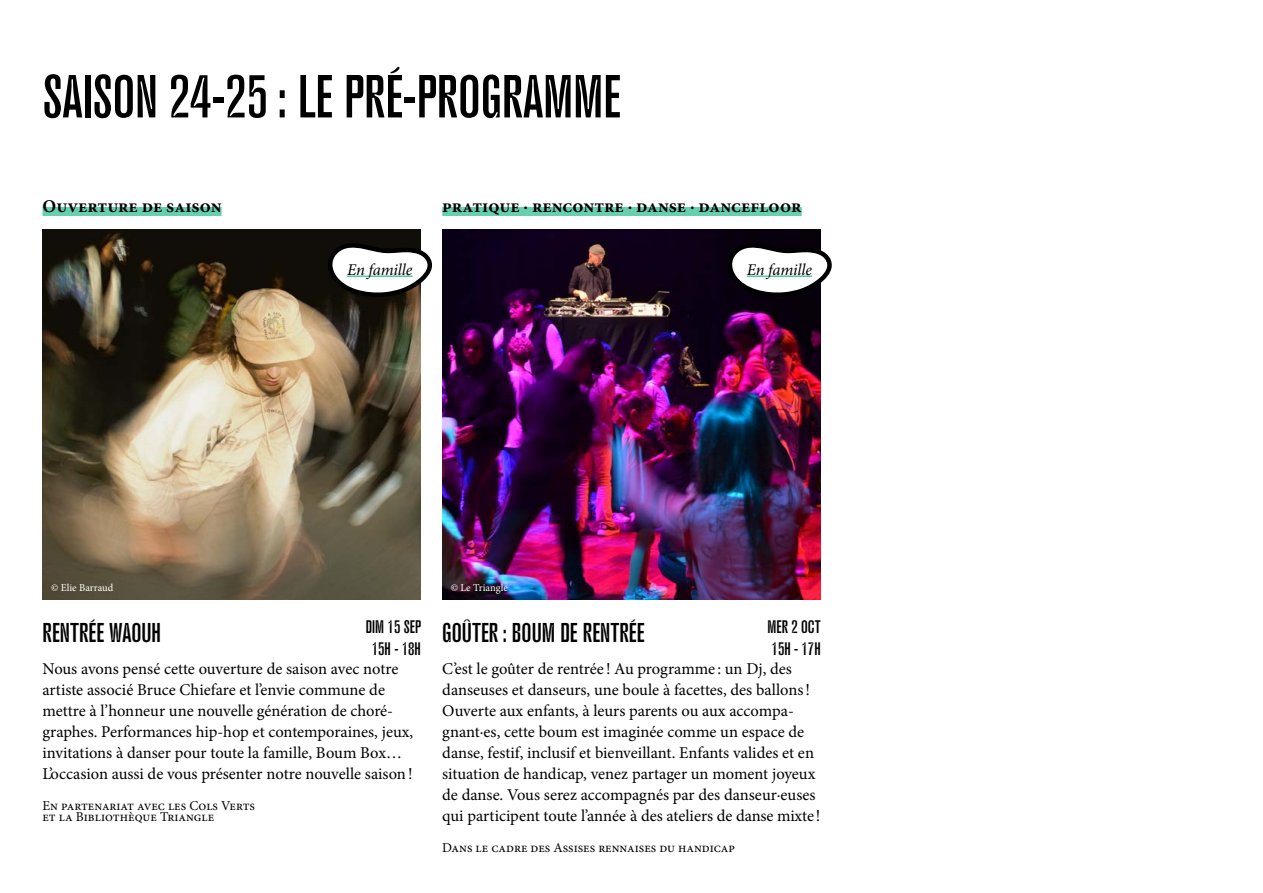
<style>
.page{position:relative;width:1263px;height:893px;background:#fff}
.page>*{position:absolute;margin:0;border:0;box-sizing:border-box;transform-origin:0 0}
.t1{font:60.15px "Triangle A2";color:#000}
.t2{font:27px "Triangle A2";color:#000}
.t3{font:700 18px "Minion Pro";color:#000}
.t4{font:18px/21.6px "Triangle A2";color:#000;text-align:center}
.t5{font:16.5px/21px "Minion Pro";color:#000}
.t6{font:italic 16.5px "Minion Pro";letter-spacing:-.01em;color:#000}
.t7{font:13.5px/10.5px "Minion Pro";color:#000}
.t8{font:10.5px "Minion Pro";letter-spacing:.005em;color:#fff}
</style>
<div class="page">
<img style="left:43px;top:229px;width:378px;height:370px">
<img style="left:442px;top:229px;width:379px;height:370px">
<div style="left:43px;top:207px;width:179px;height:9px;background:#66cfb0"></div>
<div style="left:442px;top:207px;width:360px;height:9px;background:#66cfb0"></div>
<svg style="left:330px;top:243px;width:102px;height:57px"></svg>
<hr style="left:347px;top:276px;width:65px;height:1px;background:#00af7c">
<svg style="left:729px;top:240px;width:103px;height:60px"></svg>
<hr style="left:747px;top:276px;width:65px;height:1px;background:#00af7c">
<h1 class="t1" style="left:43px;top:63px;width:580px">SAISON 24-25: LE PRÉ-PROGRAMME</h1>
<p class="t3" style="left:43px;top:193px;width:181px">Ouverture de saison</p>
<p class="t3" style="left:442px;top:193px;width:361px">pratique · rencontre · danse · dancefloor</p>
<p class="t6" style="left:347px;top:258px;width:67px">En famille</p>
<p class="t6" style="left:747px;top:258px;width:67px">En famille</p>
<p class="t8" style="left:51px;top:580px;width:64px">© Elie Barraud</p>
<p class="t8" style="left:451px;top:580px;width:59px">© Le Triangle</p>
<h2 class="t2" style="left:43px;top:617px;width:120px">RENTRÉE WAOUH</h2>
<p class="t5" style="left:43px;top:658px;width:372px">Nous avons pensé cette ouverture de saison avec notre artiste associé Bruce Chiefare et l’envie commune de mettre à l’honneur une nouvelle génération de choré&shy;graphes. Performances hip-hop et contemporaines, jeux, invitations à danser pour toute la famille, Boum Box… L’occasion aussi de vous présenter notre nouvelle saison!</p>
<p class="t7" style="left:43px;top:801px;width:214px">En partenariat avec les Cols Verts et la Bibliothèque Triangle</p>
<h2 class="t2" style="left:442px;top:617px;width:204px">GOÛTER: BOUM DE RENTRÉE</h2>
<p class="t5" style="left:442px;top:658px;width:380px">C’est le goûter de rentrée ! Au programme : un Dj, des danseuses et danseurs, une boule à facettes, des ballons!<br>Ouverte aux enfants, à leurs parents ou aux accompa&shy;gnant·es, cette boum est imaginée comme un espace de danse, festif, inclusif et bienveillant. Enfants valides et en situation de handicap, venez partager un moment joyeux de danse. Vous serez accompagnés par des danseur·euses qui participent toute l’année à des ateliers de danse mixte!</p>
<p class="t7" style="left:442px;top:843px;width:294px">Dans le cadre des Assises rennaises du handicap</p>
<p class="t4" style="left:366px;top:616px;width:57px">DIM 15 SEP<br>15H - 18H</p>
<p class="t4" style="left:767px;top:616px;width:55px;text-align:left">MER 2 OCT<br>15H - 17H</p>
</div>
